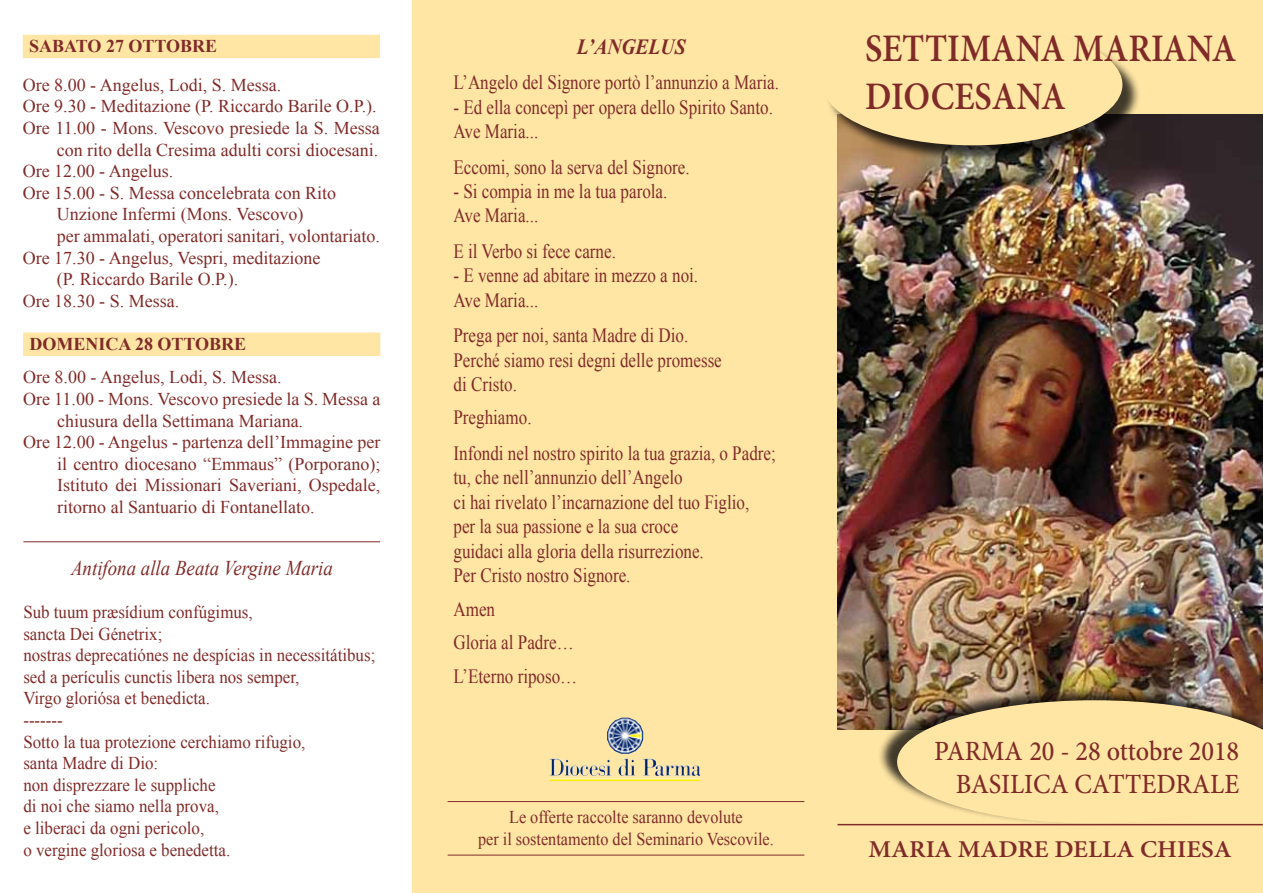
<style>
.page{position:relative;width:1263px;height:893px;background:#fff}
.page>*{position:absolute;margin:0;border:0;box-sizing:border-box;transform-origin:0 0}
.t1{font:600 39px/48px "Minion Pro";color:#812b29;scale:.9 1}
.t2{font:500 27.75px/32.8px "Minion Pro";color:#812b29;text-align:right;scale:.94 1}
.t3{font:600 24.15px "Minion Pro";color:#812b29;scale:1.06 1}
.t4{font:italic 700 21.6px "Times New Roman";color:#812b29;scale:.9 1}
.t5{font:italic 21px "Times New Roman";color:#812b29;scale:.9 1}
.t6{font:20.25px/24.5px "Times New Roman";color:#812b29;scale:.84 1}
.t7{font:18px "Times New Roman";color:#812b29}
.t8{font:18px/21.6px "Times New Roman";color:#812b29;scale:.94 1}
.t9{font:18px/22.5px "Times New Roman";color:#812b29;text-align:center;scale:.9 1}
.t10{font:700 18px "Times New Roman";color:#812b29}
</style>
<div class="page">
<div style="left:412px;top:0;width:426px;height:893px;background:#ffe6a5"></div>
<img style="left:838px;top:114px;width:425px;height:616px">
<div style="left:837px;top:0;width:426px;height:114px;background:#ffe6a5"></div>
<div style="left:838px;top:730px;width:425px;height:163px;background:#ffe6a5"></div>
<div style="left:826px;top:26px;width:315px;height:138px;background:#000;opacity:.75"></div>
<div style="left:823px;top:24px;width:299px;height:121px;background:#ffe6a5;border-radius:50%"></div>
<div style="left:878px;top:686px;width:385px;height:140px;background:#000;opacity:.75"></div>
<svg style="left:897px;top:700px;width:366px;height:124px"></svg>
<hr style="left:837px;top:824px;width:426px;height:1px;background:#812b29">
<img style="left:607px;top:718px;width:36px;height:49px">
<div style="left:23px;top:35px;width:357px;height:23px;background:#ffe6a5"></div>
<div style="left:23px;top:333px;width:357px;height:23px;background:#ffe6a5"></div>
<hr style="left:448px;top:801px;width:356px;height:1px;background:#812b29">
<hr style="left:23px;top:541px;width:357px;height:1px;background:#812b29">
<hr style="left:448px;top:855px;width:356px;height:1px;background:#812b29">
<p class="t10" style="left:29px;top:34px;width:190px">SABATO 27 OTTOBRE</p>
<p class="t7" style="left:23px;top:73px;width:260px">Ore 8.00 - Angelus, Lodi, S. Messa.</p>
<p class="t7" style="left:23px;top:94px;width:355px">Ore 9.30 - Meditazione (P. Riccardo Barile O.P.).</p>
<p class="t7" style="left:23px;top:116px;width:359px">Ore 11.00 - Mons. Vescovo presiede la S. Messa</p>
<p class="t7" style="left:57px;top:138px;width:323px">con rito della Cresima adulti corsi diocesani.</p>
<p class="t7" style="left:23px;top:159px;width:152px">Ore 12.00 - Angelus.</p>
<p class="t7" style="left:23px;top:181px;width:315px">Ore 15.00 - S. Messa concelebrata con Rito</p>
<p class="t7" style="left:57px;top:202px;width:248px">Unzione Infermi (Mons. Vescovo)</p>
<p class="t7" style="left:57px;top:224px;width:325px">per ammalati, operatori sanitari, volontariato.</p>
<p class="t7" style="left:23px;top:246px;width:299px">Ore 17.30 - Angelus, Vespri, meditazione</p>
<p class="t7" style="left:57px;top:267px;width:183px">(P. Riccardo Barile O.P.).</p>
<p class="t7" style="left:23px;top:289px;width:158px">Ore 18.30 - S. Messa.</p>
<p class="t10" style="left:30px;top:332px;width:218px">DOMENICA 28 OTTOBRE</p>
<p class="t7" style="left:23px;top:365px;width:260px">Ore 8.00 - Angelus, Lodi, S. Messa.</p>
<p class="t7" style="left:23px;top:387px;width:359px">Ore 11.00 - Mons. Vescovo presiede la S. Messa a</p>
<p class="t7" style="left:57px;top:408px;width:247px">chiusura della Settimana Mariana.</p>
<p class="t7" style="left:23px;top:430px;width:359px">Ore 12.00 - Angelus - partenza dell’Immagine per</p>
<p class="t7" style="left:57px;top:452px;width:325px">il centro diocesano “Emmaus” (Porporano);</p>
<p class="t7" style="left:57px;top:473px;width:325px">Istituto dei Missionari Saveriani, Ospedale,</p>
<p class="t7" style="left:57px;top:495px;width:259px">ritorno al Santuario di Fontanellato.</p>
<p class="t5" style="left:71px;top:553px;width:292px">Antifona alla Beata Vergine Maria</p>
<p class="t8" style="left:23px;top:601px;width:376px">Sub tuum præsídium confúgimus,<br>sancta Dei Génetrix;<br>nostras deprecatiónes ne despícias in necessitátibus; sed a perículis cunctis libera nos semper,<br>Virgo gloriósa et benedicta.<br>-------<br>Sotto la tua protezione cerchiamo rifugio,<br>santa Madre di Dio:<br>non disprezzare le suppliche<br>di noi che siamo nella prova,<br>e liberaci da ogni pericolo,<br>o vergine gloriosa e benedetta.</p>
<p class="t4" style="left:577px;top:31px;width:122px">L’ANGELUS</p>
<p class="t6" style="left:453px;top:70px;width:389px">L’Angelo del Signore portò l’annunzio a Maria.</p>
<p class="t6" style="left:453px;top:94px;width:382px">- Ed ella concepì per opera dello Spirito Santo.<br>Ave Maria...</p>
<p class="t6" style="left:453px;top:154px;width:283px">Eccomi, sono la serva del Signore.</p>
<p class="t6" style="left:453px;top:179px;width:256px">- Si compia in me la tua parola.<br>Ave Maria...</p>
<p class="t6" style="left:453px;top:239px;width:195px">E il Verbo si fece carne.</p>
<p class="t6" style="left:453px;top:263px;width:293px">- E venne ad abitare in mezzo a noi.<br>Ave Maria...</p>
<p class="t6" style="left:453px;top:323px;width:321px">Prega per noi, santa Madre di Dio.<br>Perché siamo resi degni delle promesse di Cristo.</p>
<p class="t6" style="left:453px;top:400px;width:385px;line-height:35.5px">Preghiamo.<br>Infondi nel nostro spirito la tua grazia, o Padre;</p>
<p class="t6" style="left:453px;top:465px;width:354px">tu, che nell’annunzio dell’Angelo<br>ci hai rivelato l’incarnazione del tuo Figlio, per la sua passione e la sua croce<br>guidaci alla gloria della risurrezione.<br>Per Cristo nostro Signore.</p>
<p class="t6" style="left:453px;top:592px;width:149px;line-height:33.6px">Amen<br>Gloria al Padre…<br>L’Eterno riposo…</p>
<p class="t9" style="left:478px;top:805px;width:330px">Le offerte raccolte saranno devolute<br>per il sostentamento del Seminario Vescovile.</p>
<h1 class="t1" style="left:865px;top:24px;width:414px">SETTIMANA MARIANA<br>DIOCESANA</h1>
<h2 class="t2" style="left:934px;top:735px;width:326px">PARMA 20 - 28 ottobre 2018<br>BASILICA CATTEDRALE</h2>
<h3 class="t3" style="left:868px;top:833px;width:344px">MARIA MADRE DELLA CHIESA</h3>
</div>
